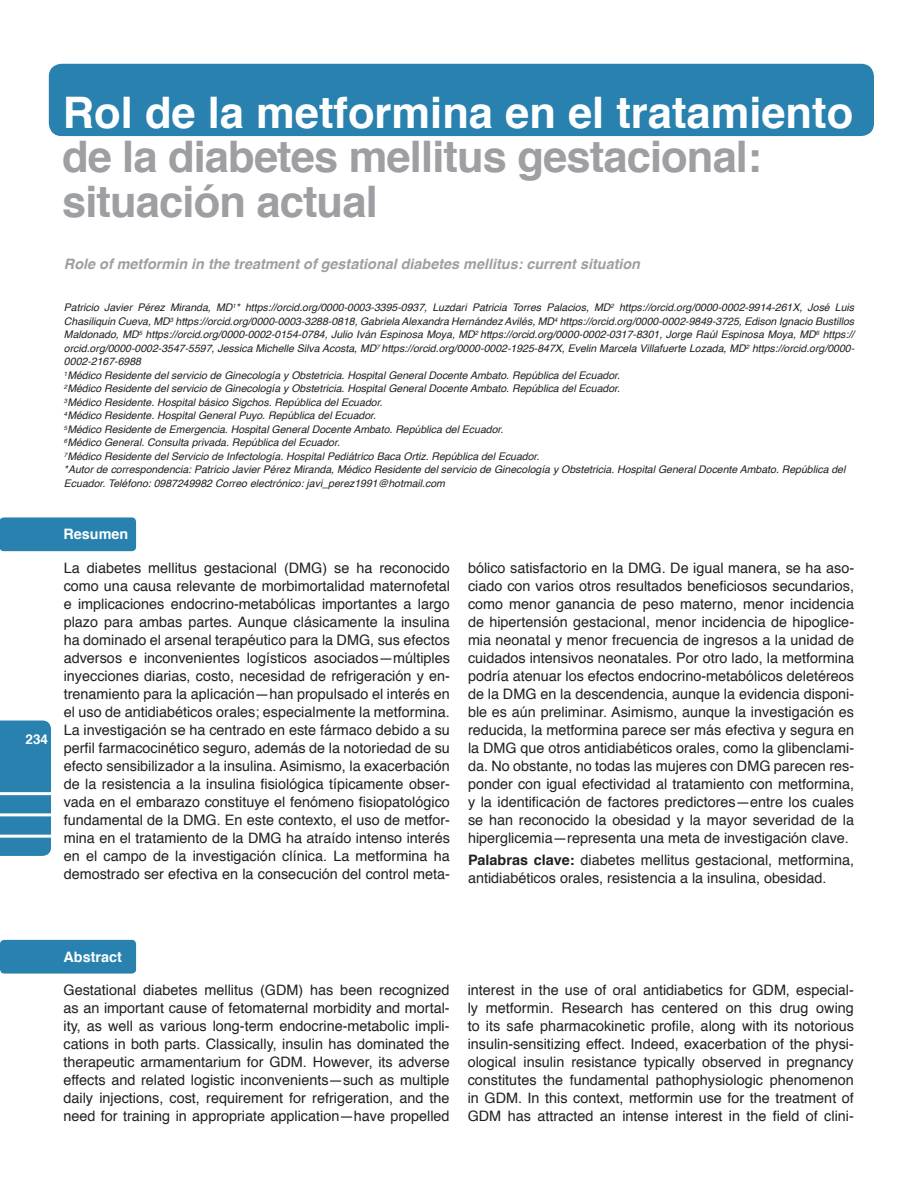
<style>
.page{position:relative;width:918px;height:1188px;background:#fff}
.page>*{position:absolute;margin:0;border:0;box-sizing:border-box;transform-origin:0 0}
.t1{font:700 43.5px/45px "Helvetica";letter-spacing:-.02em;color:#9d9fa2}
.t2{font:700 43.5px "Helvetica";color:#fff}
.t3{font:14.4px/18px "Helvetica";color:#231f20;text-align:justify}
.t4{font:italic 700 14.4px "Helvetica";color:#9d9fa2}
.t5{font:700 14.4px "Helvetica";color:#fff}
.t6{font:700 13.5px "Helvetica";color:#fff}
.Párrafo_de_lista{font:italic 10.5px/13.5px "Helvetica";color:#231f20;text-align:justify}
.s1{font-weight:700}
</style>
<div class="page">
<div style="left:0;top:721px;width:51px;height:135px;background:#2881ae"></div>
<hr style="left:0;top:835px;width:51px;height:3px;background:#fff">
<hr style="left:0;top:813px;width:51px;height:3px;background:#fff">
<hr style="left:0;top:792px;width:51px;height:3px;background:#fff">
<div style="left:49px;top:64px;width:825px;height:72px;background:#2881ae;border-radius:13px"></div>
<div style="left:0;top:517px;width:136px;height:34px;background:#2881ae;border-radius:4px"></div>
<div style="left:0;top:940px;width:136px;height:34px;background:#2881ae;border-radius:4px"></div>
<p class="t2" style="left:63px;top:78px;width:792px">Rol de la metformina en el tratamiento</p>
<p class="t1" style="left:62px;top:135px;width:701px">de la diabetes mellitus gestacional: situación actual</p>
<p class="t6" style="left:26px;top:729px;width:24px">234</p>
<p class="t4" style="left:64px;top:252px;width:578px">Role of metformin in the treatment of gestational diabetes mellitus: current situation</p>
<p class="Párrafo_de_lista" style="left:64px;top:301px;width:792px">Patricio Javier Pérez Miranda, MD<sup>1</sup>* https://orcid.org/0000-0003-3395-0937, Luzdari Patricia Torres Palacios, MD<sup>2</sup> https://orcid.org/0000-0002-9914-261X, José Luis Chasiliquin Cueva, MD<sup>3</sup> https://orcid.org/0000-0003-3288-0818, Gabriela Alexandra Hernández Avilés, MD<sup>4</sup> https://orcid.org/0000-0002-9849-3725, Edison Ignacio Bustillos Maldonado, MD<sup>5</sup> https://orcid.org/0000-0002-0154-0784, Julio Iván Espinosa Moya, MD<sup>2</sup> https://orcid.org/0000-0002-0317-8301, Jorge Raúl Espinosa Moya, MD<sup>6</sup> https:// orcid.org/0000-0002-3547-5597, Jessica Michelle Silva Acosta, MD<sup>7</sup> https://orcid.org/0000-0002-1925-847X, Evelin Marcela Villafuerte Lozada, MD<sup>2</sup> https://orcid.org/0000- 0002-2167-6988</p>
<p class="Párrafo_de_lista" style="left:64px;top:369px;width:558px"><sup>1</sup>Médico Residente del servicio de Ginecología y Obstetricia. Hospital General Docente Ambato. República del Ecuador.</p>
<p class="Párrafo_de_lista" style="left:64px;top:382px;width:558px"><sup>2</sup>Médico Residente del servicio de Ginecología y Obstetricia. Hospital General Docente Ambato. República del Ecuador.</p>
<p class="Párrafo_de_lista" style="left:64px;top:396px;width:320px"><sup>3</sup>Médico Residente. Hospital básico Sigchos. República del Ecuador.</p>
<p class="Párrafo_de_lista" style="left:64px;top:409px;width:314px"><sup>4</sup>Médico Residente. Hospital General Puyo. República del Ecuador.</p>
<p class="Párrafo_de_lista" style="left:64px;top:423px;width:441px"><sup>5</sup>Médico Residente de Emergencia. Hospital General Docente Ambato. República del Ecuador.</p>
<p class="Párrafo_de_lista" style="left:64px;top:436px;width:277px"><sup>6</sup>Médico General. Consulta privada. República del Ecuador.</p>
<p class="Párrafo_de_lista" style="left:64px;top:450px;width:477px"><sup>7</sup>Médico Residente del Servicio de Infectología. Hospital Pediátrico Baca Ortiz. República del Ecuador.</p>
<p class="Párrafo_de_lista" style="left:64px;top:463px;width:783px">*Autor de correspondencia: Patricio Javier Pérez Miranda, Médico Residente del servicio de Ginecología y Obstetricia. Hospital General Docente Ambato. República del<br>Ecuador. Teléfono: 0987249982 Correo electrónico: javi_perez1991@hotmail.com</p>
<p class="t5" style="left:63px;top:523px;width:66px">Resumen</p>
<p class="t3" style="left:64px;top:560px;width:388px">La diabetes mellitus gestacional (DMG) se ha reconocido como una causa relevante de morbimortalidad maternofetal e implicaciones endocrino-metabólicas importantes a largo plazo para ambas partes. Aunque clásicamente la insulina ha dominado el arsenal terapéutico para la DMG, sus efectos adversos e inconvenientes logísticos asociados—múltiples inyecciones diarias, costo, necesidad de refrigeración y en&shy;trenamiento para la aplicación—han propulsado el interés en el uso de antidiabéticos orales; especialmente la metformina.<br>La investigación se ha centrado en este fármaco debido a su perfil farmacocinético seguro, además de la notoriedad de su efecto sensibilizador a la insulina. Asimismo, la exacerbación de la resistencia a la insulina fisiológica típicamente obser&shy;vada en el embarazo constituye el fenómeno fisiopatológico fundamental de la DMG. En este contexto, el uso de metfor&shy;mina en el tratamiento de la DMG ha atraído intenso interés en el campo de la investigación clínica. La metformina ha demostrado ser efectiva en la consecución del control meta-</p>
<p class="t3" style="left:468px;top:560px;width:388px">bólico satisfactorio en la DMG. De igual manera, se ha aso&shy;ciado con varios otros resultados beneficiosos secundarios, como menor ganancia de peso materno, menor incidencia de hipertensión gestacional, menor incidencia de hipoglice&shy;mia neonatal y menor frecuencia de ingresos a la unidad de cuidados intensivos neonatales. Por otro lado, la metformina podría atenuar los efectos endocrino-metabólicos deletéreos de la DMG en la descendencia, aunque la evidencia disponi&shy;ble es aún preliminar. Asimismo, aunque la investigación es reducida, la metformina parece ser más efectiva y segura en la DMG que otros antidiabéticos orales, como la glibenclami&shy;da. No obstante, no todas las mujeres con DMG parecen res&shy;ponder con igual efectividad al tratamiento con metformina, y la identificación de factores predictores—entre los cuales se han reconocido la obesidad y la mayor severidad de la hiperglicemia—representa una meta de investigación clave.</p>
<p class="t3" style="left:468px;top:852px;width:388px"><span class="s1">Palabras clave:</span> diabetes mellitus gestacional, metformina, antidiabéticos orales, resistencia a la insulina, obesidad.</p>
<p class="t5" style="left:63px;top:945px;width:60px">Abstract</p>
<p class="t3" style="left:63px;top:981px;width:388px">Gestational diabetes mellitus (GDM) has been recognized as an important cause of fetomaternal morbidity and mortal&shy;ity, as well as various long-term endocrine-metabolic impli&shy;cations in both parts. Classically, insulin has dominated the therapeutic armamentarium for GDM. However, its adverse effects and related logistic inconvenients—such as multiple daily injections, cost, requirement for refrigeration, and the need for training in appropriate application—have propelled</p>
<p class="t3" style="left:468px;top:981px;width:388px">interest in the use of oral antidiabetics for GDM, especial&shy;ly metformin. Research has centered on this drug owing to its safe pharmacokinetic profile, along with its notorious insulin-sensitizing effect. Indeed, exacerbation of the physi&shy;ological insulin resistance typically observed in pregnancy constitutes the fundamental pathophysiologic phenomenon in GDM. In this context, metformin use for the treatment of GDM has attracted an intense interest in the field of clini-</p>
</div>
